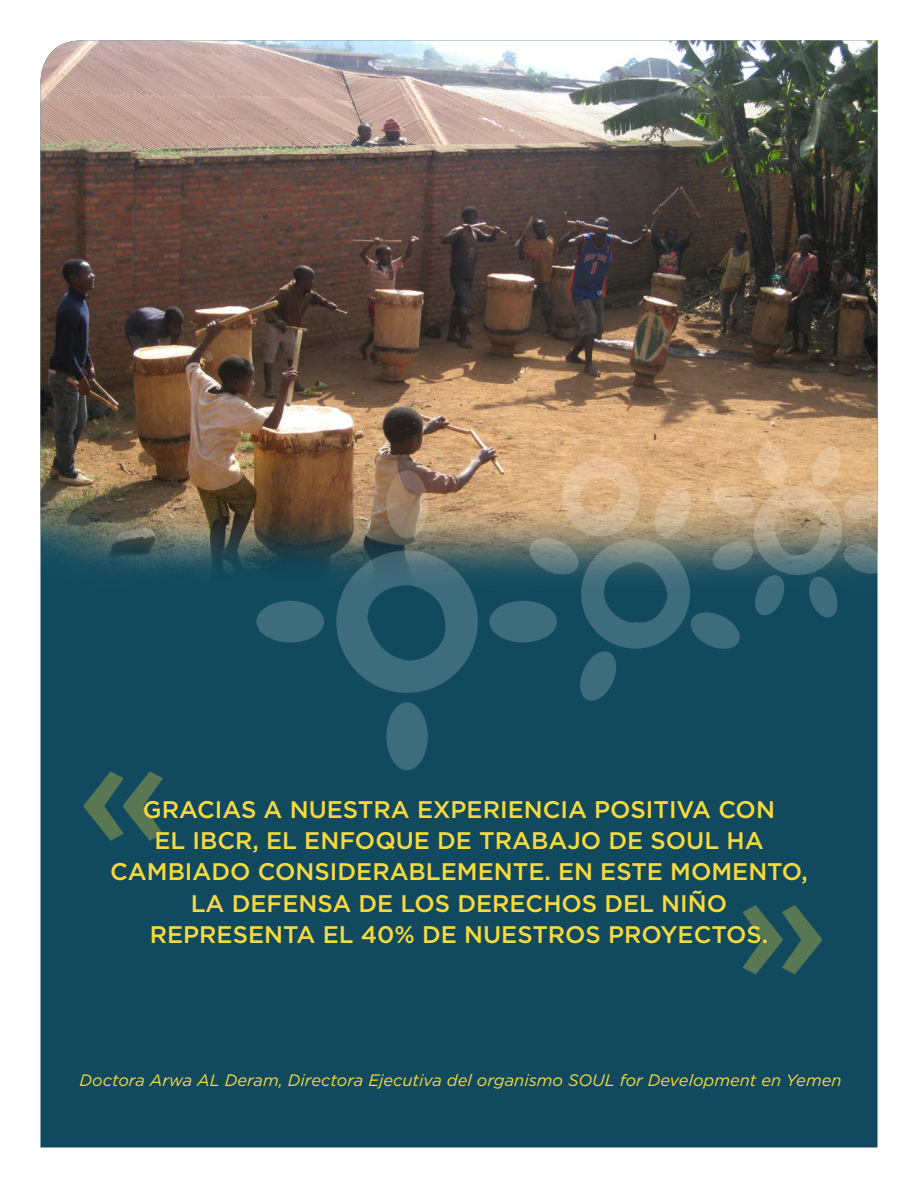
<style>
.page{position:relative;width:918px;height:1188px;background:#fff}
.page>*{position:absolute;margin:0;border:0;box-sizing:border-box;transform-origin:0 0}
.t1{font:500 156px "Gotham";color:#f8da3d}
.t2{font:500 24px/31.5px "Gotham";color:#f8da3d;text-align:center}
.t3{font:italic 16.5px "Gotham";color:#f8da3d}
</style>
<div class="page">
<div style="left:40px;top:668px;width:838px;height:480px;background:#114a5f"></div>
<img style="left:40px;top:40px;width:838px;height:628px">
<svg style="left:336px;top:550px;width:142px;height:143px;background:#2e5e6f"></svg>
<svg style="left:386px;top:470px;width:42px;height:68px;background:#987f69"></svg>
<div style="left:386px;top:702px;width:42px;height:68px;background:#3d6c7d;border-radius:50%"></div>
<div style="left:257px;top:601px;width:67px;height:41px;background:#3d6c7d;border-radius:50%"></div>
<div style="left:489px;top:601px;width:68px;height:41px;background:#3d6c7d;border-radius:50%"></div>
<svg style="left:527px;top:442px;width:351px;height:262px;background:#687973"></svg>
<h1 class="t1" style="left:77px;top:690px;width:96px">«</h1>
<p class="t2" style="left:110px;top:793px;width:699px">GRACIAS A NUESTRA EXPERIENCIA POSITIVA CON<br>EL IBCR, EL ENFOQUE DE TRABAJO DE SOUL HA CAMBIADO CONSIDERABLEMENTE. EN ESTE MOMENTO, LA DEFENSA DE LOS DERECHOS DEL NIÑO REPRESENTA EL 40% DE NUESTROS PROYECTOS.</p>
<h1 class="t1" style="left:829px;top:1056px;width:96px;rotate:-180deg">«</h1>
<p class="t3" style="left:79px;top:1070px;width:764px">Doctora Arwa AL Deram, Directora Ejecutiva del organismo SOUL for Development en Yemen</p>
</div>
